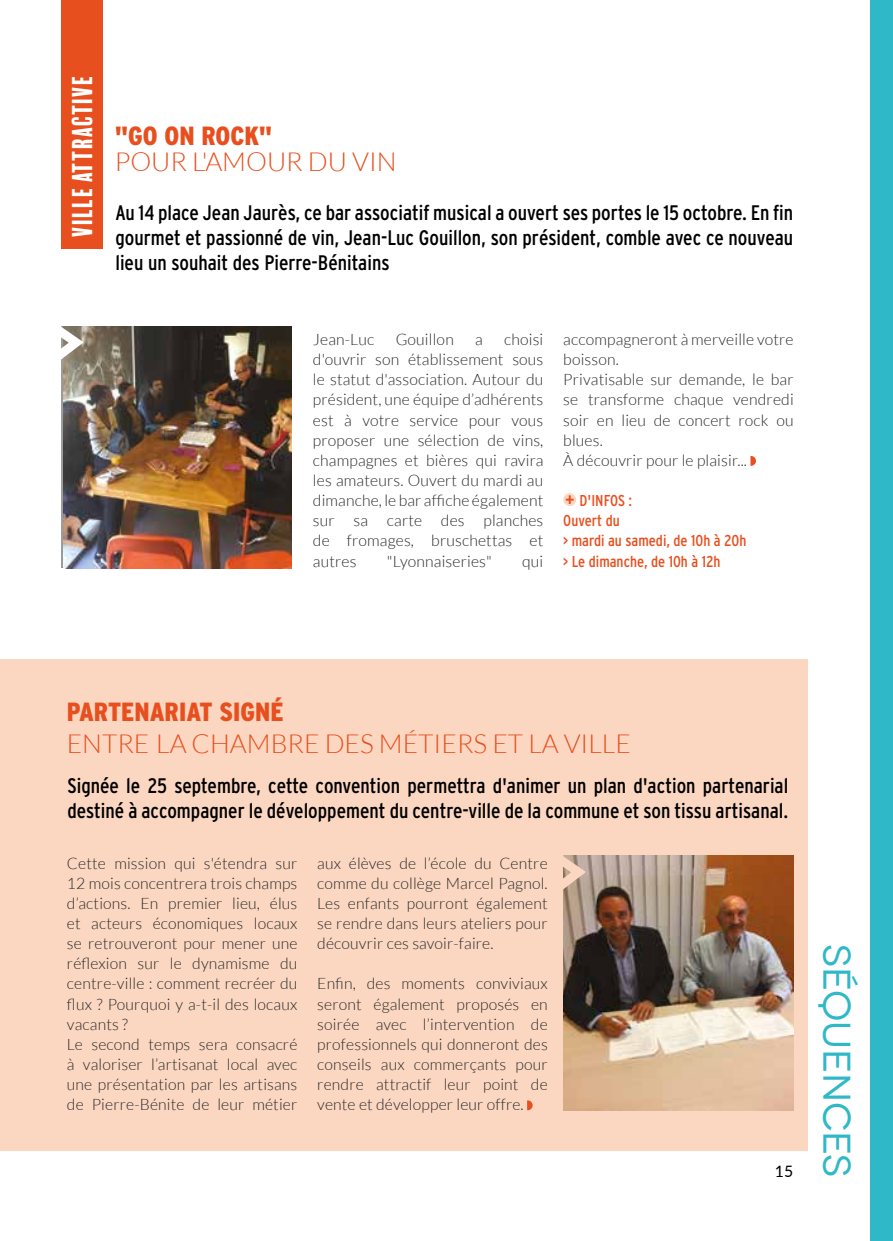
<style>
.page{position:relative;width:893px;height:1241px;background:#fff}
.page>*{position:absolute;margin:0;border:0;box-sizing:border-box;transform-origin:0 0}
.t1{font:38.5px "Novecentowide";letter-spacing:-.01em;color:#2fb8c7}
.t2{font:300 26.25px "Lato";color:#e84f1e}
.t3{font:900 condensed 26.25px "Interstate";color:#e84f1e}
.t4{font:26.25px "Balboa Plus Fill";color:#fff}
.t5{font:condensed 21px/25.2px "Interstate";color:#000;text-align:justify}
.t6{font:300 15.75px/20.1px "Lato";letter-spacing:.01em;color:#282827;text-align:justify}
.t7{font:condensed 15.75px/20.1px "Interstate";color:#e84f1e}
.t8{font:15.75px "Lato";color:#000}
</style>
<div class="page">
<div style="left:0;top:659px;width:807px;height:491px;background:#fbd7c2"></div>
<img style="left:564px;top:855px;width:230px;height:254px">
<img style="left:63px;top:326px;width:228px;height:242px">
<div style="left:870px;top:0;width:23px;height:1240px;background:#2fb8c7"></div>
<div style="left:61px;top:0;width:41px;height:248px;background:#e84f1e"></div>
<svg style="left:750px;top:456px;width:6px;height:9px"></svg>
<svg style="left:563px;top:493px;width:13px;height:13px"></svg>
<svg style="left:566px;top:495px;width:8px;height:9px"></svg>
<svg style="left:527px;top:1100px;width:6px;height:9px"></svg>
<svg style="left:563px;top:855px;width:30px;height:43px"></svg>
<svg style="left:61px;top:326px;width:30px;height:42px"></svg>
<h2 class="t4" style="left:68px;top:237px;width:164px;rotate:-90deg">VILLE ATTRACTIVE</h2>
<h2 class="t3" style="left:115px;top:121px;width:159px">"GO ON ROCK"</h2>
<h2 class="t2" style="left:115px;top:147px;width:283px">POUR L'AMOUR DU VIN</h2>
<h3 class="t5" style="left:115px;top:200px;width:679px">Au 14 place Jean Jaurès, ce bar associatif musical a ouvert ses portes le 15 octobre. En fin gourmet et passionné de vin, Jean-Luc Gouillon, son président, comble avec ce nouveau lieu un souhait des Pierre-Bénitains</h3>
<p class="t6" style="left:313px;top:329px;width:232px;text-indent:191px">choisi d'ouvrir son établissement sous le statut d'association. Autour du président, une équipe d’adhérents est à votre service pour vous proposer une sélection de vins, champagnes et bières qui ravira les amateurs. Ouvert du mardi au dimanche, le bar affiche également sur sa carte des planches de fromages, bruschettas et autres</p>
<p class="t6" style="left:313px;top:329px;width:63px">Jean-Luc</p>
<p class="t6" style="left:396px;top:329px;width:60px">Gouillon</p>
<p class="t6" style="left:475px;top:329px;width:9px">a</p>
<p class="t6" style="left:387px;top:551px;width:107px">"Lyonnaiseries"</p>
<p class="t6" style="left:522px;top:551px;width:23px">qui</p>
<p class="t6" style="left:563px;top:329px;width:232px;text-align:left">accompagneront à merveille votre boisson.<br>Privatisable sur demande, le bar se transforme chaque vendredi soir en lieu de concert rock ou blues.<br>À découvrir pour le plaisir...</p>
<p class="t7" style="left:563px;top:490px;width:185px;text-indent:16px">D'INFOS :<br>Ouvert du<br>&gt; mardi au samedi, de 10h à 20h &gt; Le dimanche, de 10h à 12h</p>
<h2 class="t3" style="left:67px;top:697px;width:218px">PARTENARIAT SIGNÉ</h2>
<h2 class="t2" style="left:67px;top:729px;width:566px">ENTRE LA CHAMBRE DES MÉTIERS ET LA VILLE</h2>
<h3 class="t5" style="left:67px;top:772px;width:722px">Signée le 25 septembre, cette convention permettra d'animer un plan d'action partenarial destiné à accompagner le développement du centre-ville de la commune et son tissu artisanal.</h3>
<p class="t6" style="left:67px;top:852px;width:232px;text-align:left">Cette mission qui s'étendra sur<br>12 mois concentrera trois champs d’actions. En premier lieu, élus et acteurs économiques locaux se retrouveront pour mener une réflexion sur le dynamisme du centre-ville : comment recréer du flux ? Pourquoi y a-t-il des locaux vacants ?<br>Le second temps sera consacré à valoriser l’artisanat local avec une présentation par les artisans de Pierre-Bénite de leur métier</p>
<p class="t6" style="left:317px;top:852px;width:232px">aux élèves de l’école du Centre comme du collège Marcel Pagnol.<br>Les enfants pourront également se rendre dans leurs ateliers pour découvrir ces savoir-faire.</p>
<p class="t6" style="left:317px;top:973px;width:232px">Enfin, des moments conviviaux seront également proposés en soirée avec l’intervention de professionnels qui donneront des conseils aux commerçants pour rendre attractif leur point de vente et développer leur offre.</p>
<p class="t8" style="left:775px;top:1159px;width:20px">15</p>
<h1 class="t1" style="left:860px;top:943px;width:234px;rotate:90deg">SÉQUENCES</h1>
</div>
